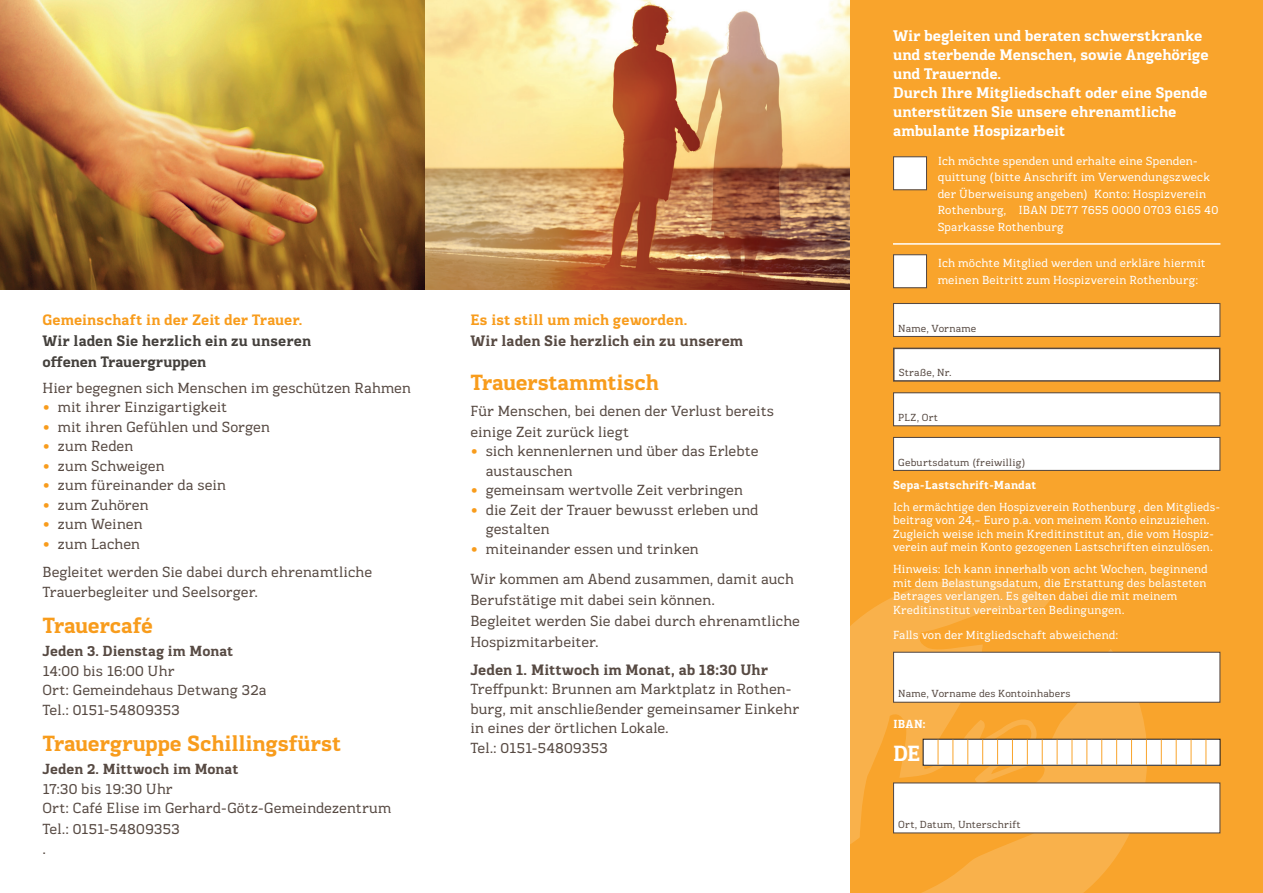
<style>
.page{position:relative;width:1263px;height:893px;background:#fff}
.page>*{position:absolute;margin:0;border:0;box-sizing:border-box;transform-origin:0 0}
.t1{font:700 22.5px "Kondolar";letter-spacing:-.01em;color:#f89c1c}
.t2{font:700 22.5px "Kondolar";color:#fff}
.t3{font:700 15.75px/19px "Kondolar";letter-spacing:-.005em;color:#fff}
.t4{font:700 15.45px "Kondolar";letter-spacing:.005em;color:#574a43}
.t5{font:700 15.45px "Kondolar";letter-spacing:.005em;color:#f89c1c}
.t6{font:700 15.45px/21px "Kondolar";color:#44403c}
.t7{font:15px/19.5px "Kondolar";letter-spacing:.005em;color:#574a43}
.t8{font:700 15px "Kondolar";letter-spacing:.005em;color:#574a43}
.t9{font:12px/16.5px "Kondolar";letter-spacing:.015em;color:#fff}
.t10{font:12px/13.5px "Kondolar";letter-spacing:.015em;color:#fff;scale:.96 1}
.t11{font:700 12px "Kondolar";letter-spacing:.02em;color:#fff}
.t12{font:10.5px "Kondolar";letter-spacing:.02em;color:#574a43}
.s1{color:#f89c1c}
</style>
<div class="page">
<img style="left:0;top:0;width:425px;height:289px">
<img style="left:425px;top:0;width:425px;height:289px">
<div style="left:850px;top:0;width:413px;height:893px;background:#f9a42c"></div>
<svg style="left:850px;top:579px;width:297px;height:314px"></svg>
<div style="left:893px;top:303px;width:327px;height:33px;background:#fff"></div>
<div style="left:893px;top:303px;width:327px;height:34px;border:1px solid #574a43"></div>
<div style="left:894px;top:348px;width:326px;height:33px;background:#fff"></div>
<div style="left:893px;top:348px;width:327px;height:34px;border:2px solid #574a43"></div>
<div style="left:893px;top:393px;width:327px;height:33px;background:#fff"></div>
<div style="left:893px;top:392px;width:327px;height:34px;border:1px solid #574a43"></div>
<div style="left:893px;top:437px;width:327px;height:33px;background:#fff"></div>
<div style="left:893px;top:437px;width:327px;height:34px;border:1px solid #574a43"></div>
<div style="left:893px;top:783px;width:327px;height:50px;background:#fff"></div>
<div style="left:893px;top:652px;width:327px;height:50px;background:#fff"></div>
<div style="left:893px;top:652px;width:327px;height:51px;border:1px solid #574a43"></div>
<hr style="left:893px;top:243px;width:327px;height:2px;background:#fff">
<div style="left:893px;top:156px;width:34px;height:34px;background:#fff;border:1px solid #574a43"></div>
<div style="left:893px;top:254px;width:34px;height:34px;background:#fff;border:1px solid #574a43"></div>
<div style="left:923px;top:739px;width:297px;height:26px;background:#fff"></div>
<div style="left:923px;top:739px;width:297px;height:27px;border:1px solid #231f20"></div>
<svg style="left:938px;top:740px;width:1px;height:25px"></svg>
<svg style="left:952px;top:740px;width:1px;height:25px"></svg>
<svg style="left:967px;top:740px;width:1px;height:25px"></svg>
<svg style="left:982px;top:740px;width:1px;height:25px"></svg>
<svg style="left:997px;top:740px;width:1px;height:25px"></svg>
<svg style="left:1012px;top:740px;width:1px;height:25px"></svg>
<svg style="left:1027px;top:740px;width:1px;height:25px"></svg>
<svg style="left:1042px;top:740px;width:1px;height:25px"></svg>
<svg style="left:1057px;top:740px;width:1px;height:25px"></svg>
<svg style="left:1071px;top:740px;width:1px;height:25px"></svg>
<svg style="left:1086px;top:740px;width:1px;height:25px"></svg>
<svg style="left:1101px;top:740px;width:1px;height:25px"></svg>
<svg style="left:1116px;top:740px;width:1px;height:25px"></svg>
<svg style="left:1131px;top:740px;width:1px;height:25px"></svg>
<svg style="left:1146px;top:740px;width:1px;height:25px"></svg>
<svg style="left:1161px;top:740px;width:1px;height:25px"></svg>
<svg style="left:1176px;top:740px;width:1px;height:25px"></svg>
<svg style="left:1191px;top:740px;width:1px;height:25px"></svg>
<svg style="left:1205px;top:740px;width:1px;height:25px"></svg>
<p class="t5" style="left:43px;top:310px;width:261px">Gemeinschaft in der Zeit der Trauer.</p>
<p class="t6" style="left:43px;top:331px;width:270px">Wir laden Sie herzlich ein zu unseren offenen Trauergruppen</p>
<p class="t7" style="left:43px;top:378px;width:370px">Hier begegnen sich Menschen im geschützen Rahmen</p>
<p class="t7" style="left:43px;top:398px;width:186px"><span class="s1">•</span> mit ihrer Einzigartigkeit</p>
<p class="t7" style="left:43px;top:417px;width:229px"><span class="s1">•</span> mit ihren Gefühlen und Sorgen</p>
<p class="t7" style="left:43px;top:437px;width:92px"><span class="s1">•</span> zum Reden</p>
<p class="t7" style="left:43px;top:456px;width:124px"><span class="s1">•</span> zum Schweigen</p>
<p class="t7" style="left:43px;top:476px;width:185px"><span class="s1">•</span> zum füreinander da sein</p>
<p class="t7" style="left:43px;top:495px;width:108px"><span class="s1">•</span> zum Zuhören</p>
<p class="t7" style="left:43px;top:515px;width:101px"><span class="s1">•</span> zum Weinen</p>
<p class="t7" style="left:43px;top:530px;width:331px;line-height:28.5px"><span class="s1">•</span> zum Lachen<br>Begleitet werden Sie dabei durch ehrenamtliche</p>
<p class="t7" style="left:43px;top:582px;width:217px">Trauerbegleiter und Seelsorger.</p>
<h1 class="t1" style="left:43px;top:610px;width:112px">Trauercafé</h1>
<p class="t8" style="left:43px;top:641px;width:192px">Jeden 3. Dienstag im Monat</p>
<p class="t7" style="left:43px;top:661px;width:226px">14:00 bis 16:00 Uhr<br>Ort: Gemeindehaus Detwang 32a<br>Tel.: 0151-54809353</p>
<h1 class="t1" style="left:43px;top:728px;width:300px">Trauergruppe Schillingsfürst</h1>
<p class="t8" style="left:43px;top:759px;width:197px">Jeden 2. Mittwoch im Monat</p>
<p class="t7" style="left:43px;top:779px;width:350px">17:30 bis 19:30 Uhr<br>Ort: Café Elise im Gerhard-Götz-Gemeindezentrum</p>
<p class="t7" style="left:43px;top:820px;width:139px">Tel.: 0151-54809353 .</p>
<p class="t5" style="left:470px;top:310px;width:218px">Es ist still um mich geworden.</p>
<p class="t4" style="left:470px;top:331px;width:274px">Wir laden Sie herzlich ein zu unserem</p>
<h1 class="t1" style="left:470px;top:368px;width:190px">Trauerstammtisch</h1>
<p class="t7" style="left:470px;top:400px;width:305px;line-height:21px">Für Menschen, bei denen der Verlust bereits einige Zeit zurück liegt</p>
<p class="t7" style="left:486px;top:441px;width:274px;text-indent:-15px"><span class="s1">•</span> sich kennenlernen und über das Erlebte austauschen</p>
<p class="t7" style="left:470px;top:480px;width:274px"><span class="s1">•</span> gemeinsam wertvolle Zeit verbringen</p>
<p class="t7" style="left:486px;top:500px;width:274px;text-indent:-15px"><span class="s1">•</span> die Zeit der Trauer bewusst erleben und gestalten</p>
<p class="t7" style="left:470px;top:534px;width:325px;line-height:30px"><span class="s1">•</span> miteinander essen und trinken<br>Wir kommen am Abend zusammen, damit auch</p>
<p class="t7" style="left:470px;top:589px;width:331px;line-height:21px">Berufstätige mit dabei sein können.<br>Begleitet werden Sie dabei durch ehrenamtliche<br>Hospizmitarbeiter.</p>
<p class="t4" style="left:470px;top:659px;width:299px">Jeden 1. Mittwoch im Monat, ab 18:30 Uhr</p>
<p class="t7" style="left:470px;top:679px;width:330px">Treffpunkt: Brunnen am Marktplatz in Rothen&shy;burg, mit anschließender gemeinsamer Einkehr in eines der örtlichen Lokale.<br>Tel.: 0151-54809353</p>
<p class="t3" style="left:893px;top:26px;width:317px">Wir begleiten und beraten schwerstkranke und sterbende Menschen, sowie Angehörige und Trauernde.<br>Durch Ihre Mitgliedschaft oder eine Spende unterstützen Sie unsere ehrenamtliche ambulante Hospizarbeit</p>
<p class="t9" style="left:938px;top:153px;width:282px">Ich möchte spenden und erhalte eine Spenden&shy;quittung (bitte Anschrift im Verwendungszweck der Überweisung angeben) Konto: Hospizverein Rothenburg, IBAN DE77 7655 0000 0703 6165 40<br>Sparkasse Rothenburg</p>
<p class="t9" style="left:938px;top:255px;width:269px">Ich möchte Mitglied werden und erkläre hiermit meinen Beitritt zum Hospizverein Rothenburg:</p>
<p class="t12" style="left:898px;top:321px;width:80px">Name, Vorname</p>
<p class="t12" style="left:899px;top:365px;width:54px">Straße, Nr.</p>
<p class="t12" style="left:898px;top:411px;width:41px">PLZ, Ort</p>
<p class="t12" style="left:898px;top:455px;width:129px">Geburtsdatum (freiwillig)</p>
<p class="t11" style="left:893px;top:477px;width:145px">Sepa-Lastschrift-Mandat</p>
<p class="t10" style="left:893px;top:500px;width:342px">Ich ermächtige den Hospizverein Rothenburg , den Mitglieds&shy;beitrag von 24,– Euro p.a. von meinem Konto einzuziehen.<br>Zugleich weise ich mein Kreditinstitut an, die vom Hospiz&shy;verein auf mein Konto gezogenen Lastschriften einzulösen.</p>
<p class="t9" style="left:893px;top:562px;width:316px;line-height:13.5px">Hinweis: Ich kann innerhalb von acht Wochen, beginnend mit dem Belastungsdatum, die Erstattung des belasteten Betrages verlangen. Es gelten dabei die mit meinem Kreditinstitut vereinbarten Bedingungen.</p>
<p class="t9" style="left:893px;top:626px;width:227px">Falls von der Mitgliedschaft abweichend:</p>
<p class="t12" style="left:898px;top:687px;width:174px">Name, Vorname des Kontoinhabers</p>
<p class="t11" style="left:893px;top:716px;width:34px">IBAN:</p>
<h1 class="t2" style="left:893px;top:738px;width:29px">DE</h1>
<p class="t12" style="left:898px;top:818px;width:124px">Ort, Datum, Unterschrift</p>
</div>
